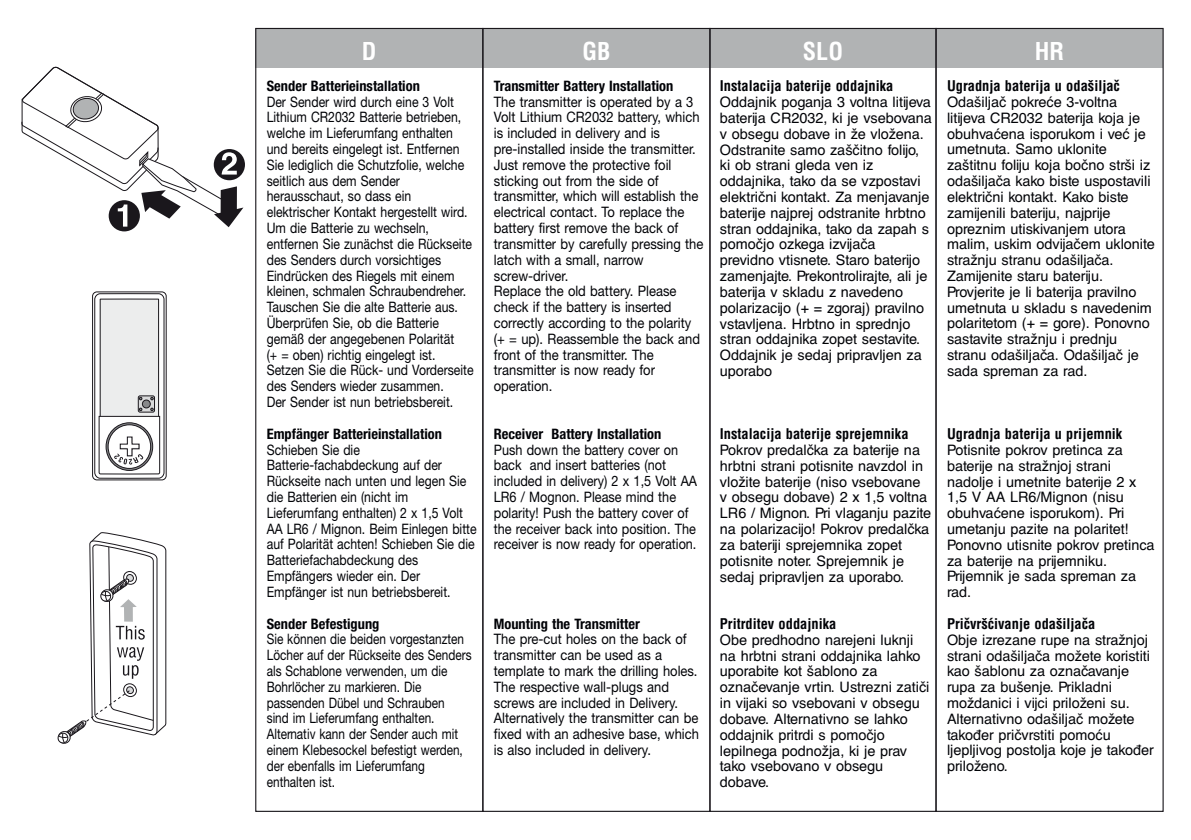
<style>
.page{position:relative;width:1191px;height:840px;background:#fff}
.page>*{position:absolute;margin:0;border:0;box-sizing:border-box;transform-origin:0 0}
.t1{font:700 condensed 24px "Helvetica";color:#fff}
.t2{font:14.4px/15.8px "Helvetica LTCE";color:#000206}
.t3{font:14.4px/15.8px "Helvetica Neue";color:#000206;scale:.85 1}
.t4{font:14.4px/15.8px "Helvetica Neue";color:#000206;scale:.9 1}
.t5{font:14.4px/15.8px "Helvetica Neue";color:#000206;scale:.82 1}
.t6{font:14.4px/15.8px "Helvetica Neue";color:#000206;scale:.88 1}
.t7{font:700 condensed 14.4px "Helvetica LTCE";color:#000206}
.t8{font:700 condensed 14.4px "Helvetica Neue";color:#000206}
</style>
<div class="page">
<div style="left:92px;top:291px;width:75px;height:189px;border:1px solid #1a171c;border-radius:4px"></div>
<svg style="left:94px;top:292px;width:71px;height:187px"></svg>
<svg style="left:57px;top:532px;width:110px;height:211px"></svg>
<div style="left:109px;top:200px;width:31px;height:31px;background:#1a171c;border-radius:50%"></div>
<svg style="left:214px;top:149px;width:31px;height:31px"></svg>
<svg style="left:21px;top:66px;width:222px;height:161px"></svg>
<div style="left:256px;top:28px;width:907px;height:39px;background:#b1b3b4"></div>
<div style="left:935px;top:28px;width:228px;height:783px;border:1px solid #1a171c"></div>
<h1 class="t1" style="left:362px;top:36px;width:16px">D</h1>
<h1 class="t1" style="left:582px;top:36px;width:30px">GB</h1>
<h1 class="t1" style="left:803px;top:36px;width:42px">SLO</h1>
<h1 class="t1" style="left:1035px;top:36px;width:31px">HR</h1>
<p class="t8" style="left:267px;top:77px;width:155px">Sender Batterieinstallation</p>
<p class="t3" style="left:267px;top:93px;width:245px">Der Sender wird durch eine 3 Volt Lithium CR2032 Batterie betrieben, welche im Lieferumfang enthalten und bereits eingelegt ist. Entfernen Sie lediglich die Schutzfolie, welche seitlich aus dem Sender herausschaut, so dass ein elektrischer Kontakt hergestellt wird.<br>Um die Batterie zu wechseln, entfernen Sie zunächst die Rückseite des Senders durch vorsichtiges Eindrücken des Riegels mit einem kleinen, schmalen Schraubendreher.<br>Tauschen Sie die alte Batterie aus.<br>Überprüfen Sie, ob die Batterie gemäß der angegebenen Polarität<br>(+ = oben) richtig eingelegt ist.<br>Setzen Sie die Rück- und Vorderseite des Senders wieder zusammen.<br>Der Sender ist nun betriebsbereit.</p>
<p class="t8" style="left:267px;top:424px;width:177px">Empfänger Batterieinstallation</p>
<p class="t3" style="left:267px;top:441px;width:248px">Schieben Sie die<br>Batterie-fachabdeckung auf der<br>Rückseite nach unten und legen Sie die Batterien ein (nicht im<br>Lieferumfang enthalten) 2 x 1,5 Volt<br>AA LR6 / Mignon. Beim Einlegen bitte auf Polarität achten! Schieben Sie die<br>Batteriefachabdeckung des<br>Empfängers wieder ein. Der<br>Empfänger ist nun betriebsbereit.</p>
<p class="t8" style="left:267px;top:614px;width:114px">Sender Befestigung</p>
<p class="t5" style="left:267px;top:630px;width:251px">Sie können die beiden vorgestanzten<br>Löcher auf der Rückseite des Senders als Schablone verwenden, um die<br>Bohrlöcher zu markieren. Die passenden Dübel und Schrauben<br>sind im Lieferumfang enthalten.<br>Alternativ kann der Sender auch mit einem Klebesockel befestigt werden, der ebenfalls im Lieferumfang enthalten ist.</p>
<p class="t7" style="left:947px;top:77px;width:174px">Ugradnja baterija u odašiljač</p>
<p class="t2" style="left:947px;top:94px;width:209px">Odašiljač pokreće 3-voltna litijeva CR2032 baterija koja je obuhvaćena isporukom i već je umetnuta. Samo uklonite zaštitnu foliju koja bočno strši iz odašiljača kako biste uspostavili električni kontakt. Kako biste zamijenili bateriju, najprije opreznim utiskivanjem utora malim, uskim odvijačem uklonite stražnju stranu odašiljača.<br>Zamijenite staru bateriju.<br>Provjerite je li baterija pravilno umetnuta u skladu s navedenim polaritetom (+ = gore). Ponovno sastavite stražnju i prednju stranu odašiljača. Odašiljač je sada spreman za rad.</p>
<p class="t8" style="left:494px;top:77px;width:181px">Transmitter Battery Installation</p>
<p class="t4" style="left:494px;top:93px;width:234px">The transmitter is operated by a 3<br>Volt Lithium CR2032 battery, which is included in delivery and is pre-installed inside the transmitter.<br>Just remove the protective foil sticking out from the side of transmitter, which will establish the electrical contact. To replace the battery first remove the back of transmitter by carefully pressing the latch with a small, narrow screw-driver.<br>Replace the old battery. Please check if the battery is inserted correctly according to the polarity (+ = up). Reassemble the back and front of the transmitter. The transmitter is now ready for operation.</p>
<p class="t8" style="left:494px;top:424px;width:169px">Receiver Battery Installation</p>
<p class="t6" style="left:494px;top:441px;width:232px">Push down the battery cover on back and insert batteries (not included in delivery) 2 x 1,5 Volt AA LR6 / Mognon. Please mind the polarity! Push the battery cover of the receiver back into position. The receiver is now ready for operation.</p>
<p class="t7" style="left:720px;top:77px;width:175px">Instalacija baterije oddajnika</p>
<p class="t2" style="left:720px;top:94px;width:213px">Oddajnik poganja 3 voltna litijeva baterija CR2032, ki je vsebovana v obsegu dobave in že vložena.<br>Odstranite samo zaščitno folijo, ki ob strani gleda ven iz oddajnika, tako da se vzpostavi električni kontakt. Za menjavanje baterije najprej odstranite hrbtno stran oddajnika, tako da zapah s pomočjo ozkega izvijača previdno vtisnete. Staro baterijo zamenjajte. Prekontrolirajte, ali je baterija v skladu z navedeno polarizacijo (+ = zgoraj) pravilno vstavljena. Hrbtno in sprednjo stran oddajnika zopet sestavite.<br>Oddajnik je sedaj pripravljen za uporabo</p>
<p class="t7" style="left:947px;top:424px;width:177px">Ugradnja baterija u prijemnik</p>
<p class="t2" style="left:947px;top:442px;width:209px">Potisnite pokrov pretinca za baterije na stražnjoj strani nadolje i umetnite baterije 2 x<br>1,5 V AA LR6/Mignon (nisu obuhvaćene isporukom). Pri umetanju pazite na polaritet!<br>Ponovno utisnite pokrov pretinca za baterije na prijemniku.<br>Prijemnik je sada spreman za rad.</p>
<p class="t7" style="left:947px;top:614px;width:150px">Pričvršćivanje odašiljača</p>
<p class="t2" style="left:947px;top:631px;width:208px">Obje izrezane rupe na stražnjoj strani odašiljača možete koristiti kao šablonu za označavanje rupa za bušenje. Prikladni moždanici i vijci priloženi su.<br>Alternativno odašiljač možete također pričvrstiti pomoću ljepljivog postolja koje je također priloženo.</p>
<p class="t7" style="left:720px;top:424px;width:190px">Instalacija baterije sprejemnika</p>
<p class="t2" style="left:720px;top:442px;width:213px">Pokrov predalčka za baterije na hrbtni strani potisnite navzdol in vložite baterije (niso vsebovane v obsegu dobave) 2 x 1,5 voltna<br>LR6 / Mignon. Pri vlaganju pazite na polarizacijo! Pokrov predalčka za bateriji sprejemnika zopet potisnite noter. Sprejemnik je sedaj pripravljen za uporabo.</p>
<p class="t7" style="left:720px;top:614px;width:118px">Pritrditev oddajnika</p>
<p class="t2" style="left:720px;top:631px;width:211px">Obe predhodno narejeni luknji na hrbtni strani oddajnika lahko uporabite kot šablono za označevanje vrtin. Ustrezni zatiči in vijaki so vsebovani v obsegu dobave. Alternativno se lahko oddajnik pritrdi s pomočjo lepilnega podnožja, ki je prav tako vsebovano v obsegu dobave.</p>
<p class="t8" style="left:494px;top:614px;width:147px">Mounting the Transmitter</p>
<p class="t4" style="left:494px;top:630px;width:229px">The pre-cut holes on the back of transmitter can be used as a template to mark the drilling holes.<br>The respective wall-plugs and screws are included in Delivery.<br>Alternatively the transmitter can be fixed with an adhesive base, which is also included in delivery.</p>
</div>
